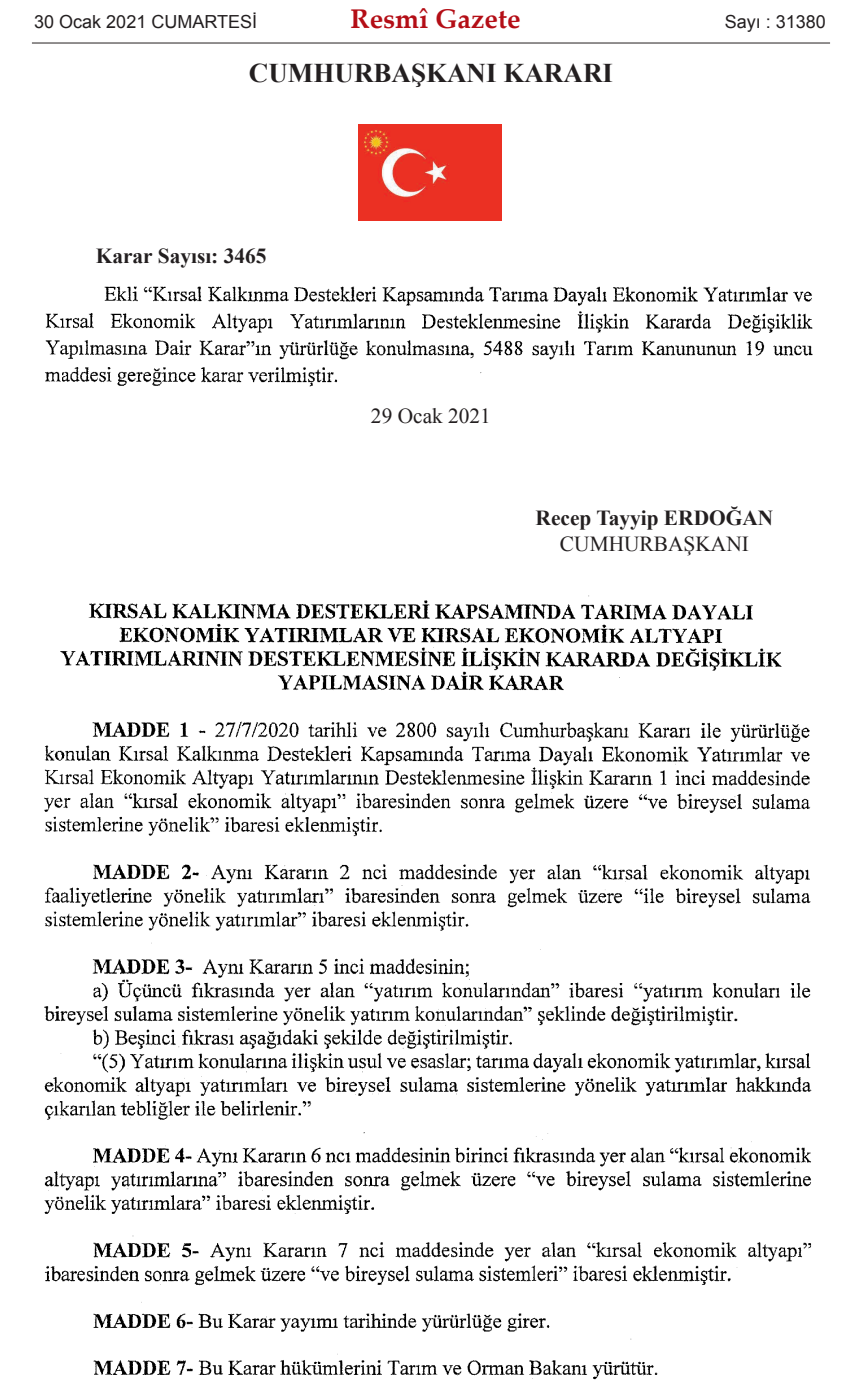
<style>
.page{position:relative;width:862px;height:1385px;background:#fff}
.page>*{position:absolute;margin:0;border:0;box-sizing:border-box;transform-origin:0 0}
.t1{font:700 27px "Times New Roman";color:#231f20}
.t2{font:700 27px "Palatino Linotype";color:#b40e16}
.t3{font:700 21.38px "Times New Roman";color:#231f20}
.t4{font:21.38px "Times New Roman";color:#231f20}
.t5{font:18px "Arial";color:#231f20}
.s1{font-style:inherit}
</style>
<div class="page">
<img style="left:358px;top:125px;width:143px;height:95px">
<img style="left:45px;top:286px;width:768px;height:101px">
<img style="left:44px;top:595px;width:768px;height:785px">
<hr style="left:32px;top:43px;width:797px;height:1px;background:#231f20">
<p class="t5" style="left:34px;top:12px;width:224px"><span class="s1">30</span> Ocak 2021 CUMARTESİ</p>
<p class="t2" style="left:350px;top:9px;width:171px">Resmî Gazete</p>
<p class="t5" style="left:724px;top:12px;width:103px">Sayı : 31380</p>
<p class="t1" style="left:249px;top:58px;width:365px">CUMHURBAŞKANI KARARI</p>
<p class="t3" style="left:96px;top:243px;width:172px">Karar Sayısı: 3465</p>
<p class="t4" style="left:371px;top:404px;width:121px">29 Ocak 2021</p>
<p class="t3" style="left:535px;top:506px;width:239px">Recep Tayyip ERDOĞAN</p>
<p class="t4" style="left:559px;top:532px;width:190px">CUMHURBAŞKANI</p>
</div>
